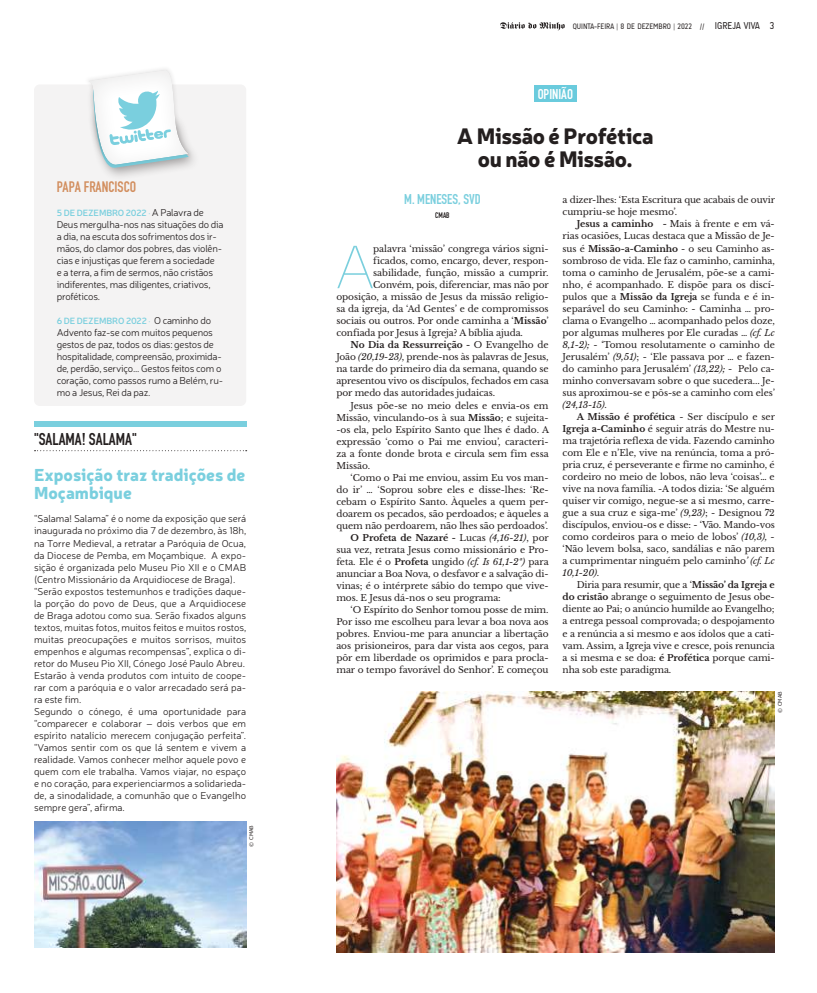
<style>
.page{position:relative;width:817px;height:993px;background:#fff}
.page>*{position:absolute;margin:0;border:0;box-sizing:border-box;transform-origin:0 0}
.t1{font:60.7px "Aaux Pro Thin OSF";color:#7bcfdd}
.t2{font:900 22px/22.5px "Neris";letter-spacing:-.02em;color:#241f1f;text-align:center}
.t3{font:900 17px/18px "Neris";color:#7acfde}
.t4{font:16.9px "Bern Sans CT";color:#241f1f}
.t5{font:15px "Bern Sans CT";color:#d28e5e}
.t6{font:14px "Bern Sans CT";color:#7acfde}
.t7{font:14px "Bern Sans CT";color:#fff}
.t8{font:300 10px/12px "Neris";letter-spacing:-.005em;color:#241f1f}
.t9{font:9px/12px "Libre Baskerville";letter-spacing:-.005em;color:#241f1f;text-align:justify}
.t10{font:700 9px "Libre Baskerville";letter-spacing:-.005em;color:#241f1f}
.t11{font:600 9px "Neris";letter-spacing:-.01em;color:#7acfde}
.t12{font:8px "A Udimat";color:#241f1f}
.t13{font:8px "Bern Sans CT";color:#241f1f}
.t14{font:5px "Verdana";color:#241f1f}
.s1{font-weight:300}
.s2{font-weight:300;font-size:10px;color:#241f1f}
.s3{font-size:10px}
.s4{font-weight:700}
.s5{font-style:italic}
.s6{font-weight:400}
.s7{font-weight:400;font-style:italic}
</style>
<div class="page">
<svg style="left:500px;top:22px;width:64px;height:9px"></svg>
<div style="left:34px;top:84px;width:212px;height:322px;background:#f4f3f3;border-radius:6px"></div>
<div style="left:86px;top:83px;width:115px;height:98px;background:#241f1f;opacity:.4"></div>
<div style="left:83px;top:65px;width:110px;height:104px;background:#f4f3f3"></div>
<svg style="left:86px;top:67px;width:104px;height:103px"></svg>
<svg style="left:35px;top:450px;width:212px;height:1px"></svg>
<div style="left:34px;top:420px;width:212px;height:6px;background:#7acfde"></div>
<img style="left:34px;top:821px;width:212px;height:126px">
<img style="left:336px;top:691px;width:438px;height:261px">
<div style="left:534px;top:85px;width:42px;height:17px;background:#6acbdd"></div>
<h3 class="t5" style="left:57px;top:178px;width:81px">PAPA FRANCISCO</h3>
<p class="t11" style="left:57px;top:206px;width:148px">5 DE DEZEMBRO 2022 <span class="s1">·</span> <span class="s2">A Palavra de</span></p>
<p class="t8" style="left:57px;top:218px;width:168px">Deus mergulha-nos nas situações do dia a dia, na escuta dos sofrimentos dos ir&shy;mãos, do clamor dos pobres, das violên&shy;cias e injustiças que ferem a sociedade<br>e a terra, a fim de sermos, não cristãos indiferentes, mas diligentes, criativos, proféticos.</p>
<p class="t11" style="left:57px;top:315px;width:156px">6 DE DEZEMBRO 2022 <span class="s1">·</span> <span class="s2">O caminho do</span></p>
<p class="t8" style="left:57px;top:326px;width:168px">Advento faz-se com muitos pequenos gestos de paz, todos os dias: gestos de hospitalidade, compreensão, proximida&shy;de, perdão, serviço... Gestos feitos com o coração, como passos rumo a Belém, ru&shy;mo a Jesus, Rei da paz.</p>
<h3 class="t4" style="left:34px;top:428px;width:104px">"SALAMA! SALAMA"</h3>
<h3 class="t3" style="left:34px;top:465px;width:213px">Exposição traz tradições de<br>Moçambique</h3>
<p class="t8" style="left:34px;top:512px;width:214px">“Salama! Salama” é o nome da exposição que será inaugurada no próximo dia 7 de dezembro, às 18h, na Torre Medieval, a retratar a Paróquia de Ocua, da Diocese de Pemba, em Moçambique. A expo&shy;sição é organizada pelo Museu Pio XII e o CMAB (Centro Missionário da Arquidiocese de Braga). “Serão expostos testemunhos e tradições daque&shy;la porção do povo de Deus, que a Arquidiocese de Braga adotou como sua. Serão fixados alguns textos, muitas fotos, muitos feitos e muitos rostos, muitas preocupações e muitos sorrisos, muitos empenhos e algumas recompensas”, explica o di&shy;retor do Museu Pio XII, Cónego José Paulo Abreu.<br>Estarão à venda produtos com intuito de coope&shy;rar com a paróquia e o valor arrecadado será pa&shy;ra este fim.<br>Segundo o cónego, é uma oportunidade para “comparecer e colaborar – dois verbos que em espírito natalício merecem conjugação perfeita”. “Vamos sentir com os que lá sentem e vivem a realidade. Vamos conhecer melhor aquele povo e quem com ele trabalha. Vamos viajar, no espaço e no coração, para experienciarmos a solidarieda&shy;de, a sinodalidade, a comunhão que o Evangelho sempre gera”, afirma.</p>
<p class="t14" style="left:248px;top:846px;width:23px;rotate:-90deg">© CMAB</p>
<p class="t12" style="left:572px;top:21px;width:203px">QUINTA-FEIRA | 8 DE DEZEMBRO | 2022 // <span class="s3">IGREJA VIVA 3</span></p>
<h3 class="t7" style="left:537px;top:85px;width:37px">OPINIÃO</h3>
<h2 class="t2" style="left:457px;top:123px;width:198px">A Missão é Profética ou não é Missão.</h2>
<h3 class="t6" style="left:404px;top:191px;width:78px">M. MENESES, SVD</h3>
<p class="t13" style="left:435px;top:210px;width:16px">CMAB</p>
<p class="t9" style="left:562px;top:194px;width:214px">a dizer-lhes: ‘Esta Escritura que acabais de ouvir cumpriu-se hoje mesmo’.</p>
<p class="t9" style="left:562px;top:218px;width:214px;text-indent:14px"><span class="s4">Jesus a caminho -</span> Mais à frente e em vá&shy;rias ocasiões, Lucas destaca que a Missão de Je&shy;sus é <span class="s4">Missão-a-Caminho</span> - o seu Caminho as&shy;sombroso de vida. Ele faz o caminho, caminha, toma o caminho de Jerusalém, põe-se a cami&shy;nho, é acompanhado. E dispõe para os discí&shy;pulos que a <span class="s4">Missão da Igreja</span> se funda e é in&shy;separável do seu Caminho: - Caminha … pro&shy;clama o Evangelho … acompanhado pelos doze, por algumas mulheres por Ele curadas … <span class="s5">(cf. Lc 8,1-2);</span> - ‘Tomou resolutamente o caminho de Jerusalém’ <span class="s5">(9,51)</span>; - ‘Ele passava por … e fazen&shy;do caminho para Jerusalém’ <span class="s5">(13,22);</span> - Pelo ca&shy;minho conversavam sobre o que sucedera... Je&shy;sus aproximou-se e pôs-se a caminho com eles’ <span class="s5">(24,13-15)</span>.</p>
<p class="t9" style="left:562px;top:410px;width:214px;text-indent:14px"><span class="s4">A Missão é profética</span> - Ser discípulo e ser <span class="s4">Igreja a-Caminho</span> é seguir atrás do Mestre nu&shy;ma trajetória reflexa de vida. Fazendo caminho com Ele e n’Ele, vive na renúncia, toma a pró&shy;pria cruz, é perseverante e firme no caminho, é cordeiro no meio de lobos, não leva ‘coisas’… e vive na nova família. -A todos dizia: ‘Se alguém quiser vir comigo, negue-se a si mesmo, carre&shy;gue a sua cruz e siga-me’ <span class="s5">(9,23)</span>; - Designou 72 discípulos, enviou-os e disse: - ‘Vão. Mando-vos como cordeiros para o meio de lobos’ <span class="s5">(10,3),</span> - ‘Não levem bolsa, saco, sandálias e não parem a cumprimentar ninguém pelo caminho<span class="s5">’ (cf. Lc 10,1-20)</span>.</p>
<p class="t9" style="left:562px;top:579px;width:214px;text-indent:14px">Diria para resumir, que a ‘<span class="s4">Missão’ da Igreja e do cristão</span> abrange o seguimento de Jesus obe&shy;diente ao Pai; o anúncio humilde ao Evangelho; a entrega pessoal comprovada; o despojamento e a renúncia a si mesmo e aos ídolos que a cati&shy;vam. Assim, a Igreja vive e cresce, pois renuncia a si mesma e se doa: <span class="s4">é Profética</span> porque cami&shy;nha sob este paradigma.</p>
<h1 class="t1" style="left:336px;top:229px;width:39px">A</h1>
<p class="t9" style="left:373px;top:243px;width:177px">palavra ‘missão’ congrega vários signi-</p>
<p class="t9" style="left:373px;top:255px;width:177px">ficados, como, encargo, dever, respon-</p>
<p class="t9" style="left:373px;top:267px;width:177px">sabilidade, função, missão a cumprir.</p>
<p class="t9" style="left:373px;top:279px;width:177px">Convém, pois, diferenciar, mas não por</p>
<p class="t9" style="left:336px;top:291px;width:214px">oposição, a missão de Jesus da missão religio-</p>
<p class="t9" style="left:336px;top:303px;width:214px">sa da igreja, da ‘Ad Gentes’ e de compromissos</p>
<p class="t9" style="left:336px;top:315px;width:214px">sociais ou outros. Por onde caminha a ‘<span class="s4">Missão</span>’</p>
<p class="t9" style="left:336px;top:327px;width:188px">confiada por Jesus à Igreja? A bíblia ajuda.</p>
<p class="t10" style="left:350px;top:339px;width:199px">No Dia da Ressurreição - <span class="s6">O Evangelho de</span></p>
<p class="t9" style="left:336px;top:351px;width:214px">João <span class="s5">(20,19-23)</span>, prende-nos às palavras de Jesus,</p>
<p class="t9" style="left:336px;top:363px;width:214px">na tarde do primeiro dia da semana, quando se</p>
<p class="t9" style="left:336px;top:375px;width:214px">apresentou vivo os discípulos, fechados em casa</p>
<p class="t9" style="left:336px;top:387px;width:160px">por medo das autoridades judaicas.</p>
<p class="t9" style="left:350px;top:399px;width:199px">Jesus põe-se no meio deles e envia-os em</p>
<p class="t9" style="left:336px;top:411px;width:214px">Missão, vinculando-os à sua <span class="s4">Missão</span>; e sujeita-</p>
<p class="t9" style="left:336px;top:423px;width:214px">-os ela, pelo Espírito Santo que lhes é dado. A</p>
<p class="t9" style="left:336px;top:435px;width:214px">expressão ‘como o Pai me enviou’, caracteri-</p>
<p class="t9" style="left:336px;top:447px;width:214px">za a fonte donde brota e circula sem fim essa</p>
<p class="t9" style="left:336px;top:459px;width:35px">Missão.</p>
<p class="t9" style="left:350px;top:471px;width:199px">‘Como o Pai me enviou, assim Eu vos man-</p>
<p class="t9" style="left:336px;top:483px;width:214px">do ir’ … ‘Soprou sobre eles e disse-lhes: ‘Re-</p>
<p class="t9" style="left:336px;top:495px;width:214px">cebam o Espírito Santo. Àqueles a quem per-</p>
<p class="t9" style="left:336px;top:507px;width:214px">doarem os pecados, são perdoados; e àqueles a</p>
<p class="t9" style="left:336px;top:519px;width:213px">quem não perdoarem, não lhes são perdoados’.</p>
<p class="t10" style="left:350px;top:532px;width:200px">O Profeta de Nazaré - <span class="s6">Lucas</span> <span class="s7">(4,16-21)</span><span class="s6">, por</span></p>
<p class="t9" style="left:336px;top:543px;width:214px">sua vez, retrata Jesus como missionário e Pro-</p>
<p class="t9" style="left:336px;top:555px;width:214px">feta. Ele é o <span class="s4">Profeta</span> ungido <span class="s5">(cf. Is 61,1-2ª)</span> para</p>
<p class="t9" style="left:336px;top:567px;width:214px">anunciar a Boa Nova, o desfavor e a salvação di-</p>
<p class="t9" style="left:336px;top:579px;width:214px">vinas; é o intérprete sábio do tempo que vive-</p>
<p class="t9" style="left:336px;top:591px;width:166px">mos. E Jesus dá-nos o seu programa:</p>
<p class="t9" style="left:350px;top:603px;width:199px">‘O Espírito do Senhor tomou posse de mim.</p>
<p class="t9" style="left:336px;top:615px;width:214px">Por isso me escolheu para levar a boa nova aos</p>
<p class="t9" style="left:336px;top:627px;width:214px">pobres. Enviou-me para anunciar a libertação</p>
<p class="t9" style="left:336px;top:639px;width:214px">aos prisioneiros, para dar vista aos cegos, para</p>
<p class="t9" style="left:336px;top:651px;width:214px">pôr em liberdade os oprimidos e para procla-</p>
<p class="t9" style="left:336px;top:663px;width:214px">mar o tempo favorável do Senhor’. E começou</p>
<p class="t14" style="left:776px;top:712px;width:23px;rotate:-90deg">© CMAB</p>
</div>
